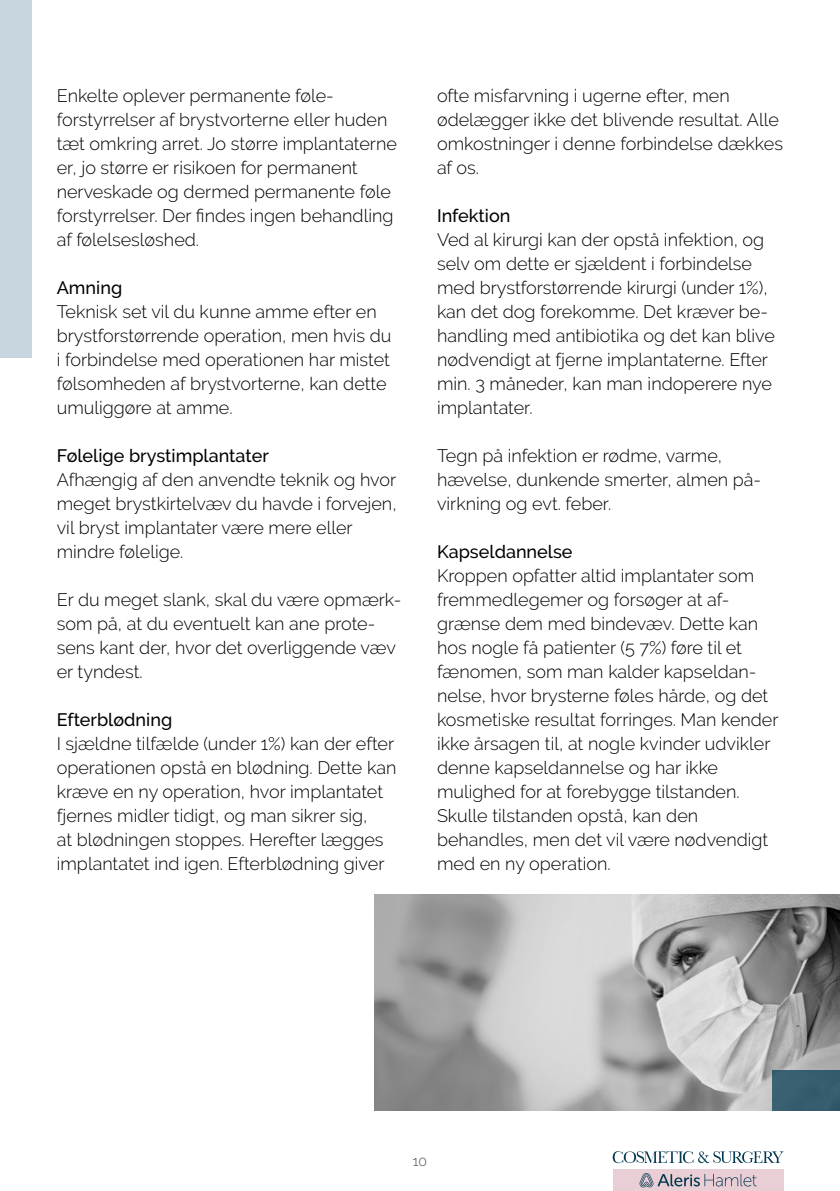
<style>
.page{position:relative;width:840px;height:1191px;background:#fff}
.page>*{position:absolute;margin:0;border:0;box-sizing:border-box;transform-origin:0 0}
.t1{font:300 18px/24px "Raleway";color:#000}
.t2{font:500 18px "Raleway";color:#000}
.t3{font:300 14px "Raleway";color:#484847}
</style>
<div class="page">
<div style="left:0;top:0;width:31px;height:358px;background:#c7d5df"></div>
<img style="left:374px;top:894px;width:465px;height:216px">
<div style="left:771px;top:1069px;width:68px;height:41px;background:#375e6e"></div>
<div style="left:612px;top:1169px;width:170px;height:22px;background:#e9cfd5"></div>
<svg style="left:639px;top:1173px;width:117px;height:14px"></svg>
<svg style="left:612px;top:1151px;width:170px;height:12px"></svg>
<p class="t1" style="left:57px;top:84px;width:341px">Enkelte oplever permanente føle&shy;forstyrrelser af brystvorterne eller huden tæt omkring arret. Jo større implantaterne er, jo større er risikoen for permanent nerveskade og dermed permanente føle forstyrrelser. Der findes ingen behandling af følelsesløshed.</p>
<p class="t2" style="left:57px;top:277px;width:67px">Amning</p>
<p class="t1" style="left:57px;top:300px;width:336px">Teknisk set vil du kunne amme efter en brystforstørrende operation, men hvis du i forbindelse med operationen har mistet følsomheden af brystvorterne, kan dette umuliggøre at amme.</p>
<p class="t2" style="left:57px;top:445px;width:213px">Følelige brystimplantater</p>
<p class="t1" style="left:57px;top:468px;width:341px">Afhængig af den anvendte teknik og hvor meget brystkirtelvæv du havde i forvejen, vil bryst implantater være mere eller mindre følelige.</p>
<p class="t1" style="left:57px;top:588px;width:346px">Er du meget slank, skal du være opmærk&shy;som på, at du eventuelt kan ane prote&shy;sens kant der, hvor det overliggende væv er tyndest.</p>
<p class="t2" style="left:57px;top:709px;width:117px">Efterblødning</p>
<p class="t1" style="left:57px;top:732px;width:341px">I sjældne tilfælde (under 1%) kan der efter operationen opstå en blødning. Dette kan kræve en ny operation, hvor implantatet fjernes midler tidigt, og man sikrer sig,<br>at blødningen stoppes. Herefter lægges implantatet ind igen. Efterblødning giver</p>
<p class="t1" style="left:437px;top:84px;width:347px">ofte misfarvning i ugerne efter, men ødelægger ikke det blivende resultat. Alle omkostninger i denne forbindelse dækkes af os.</p>
<p class="t2" style="left:437px;top:205px;width:75px">Infektion</p>
<p class="t1" style="left:437px;top:227px;width:339px">Ved al kirurgi kan der opstå infektion, og selv om dette er sjældent i forbindelse med brystforstørrende kirurgi (under 1%), kan det dog forekomme. Det kræver be&shy;handling med antibiotika og det kan blive nødvendigt at fjerne implantaterne. Efter min. 3 måneder, kan man indoperere nye implantater.</p>
<p class="t1" style="left:437px;top:443px;width:325px">Tegn på infektion er rødme, varme, hævelse, dunkende smerter, almen på&shy;virkning og evt. feber.</p>
<p class="t2" style="left:437px;top:541px;width:137px">Kapseldannelse</p>
<p class="t1" style="left:437px;top:563px;width:343px">Kroppen opfatter altid implantater som fremmedlegemer og forsøger at af&shy;grænse dem med bindevæv. Dette kan hos nogle få patienter (5 7%) føre til et fænomen, som man kalder kapseldan&shy;nelse, hvor brysterne føles hårde, og det kosmetiske resultat forringes. Man kender ikke årsagen til, at nogle kvinder udvikler denne kapseldannelse og har ikke mulighed for at forebygge tilstanden.<br>Skulle tilstanden opstå, kan den behandles, men det vil være nødvendigt med en ny operation.</p>
<p class="t3" style="left:412px;top:1153px;width:16px">10</p>
</div>
